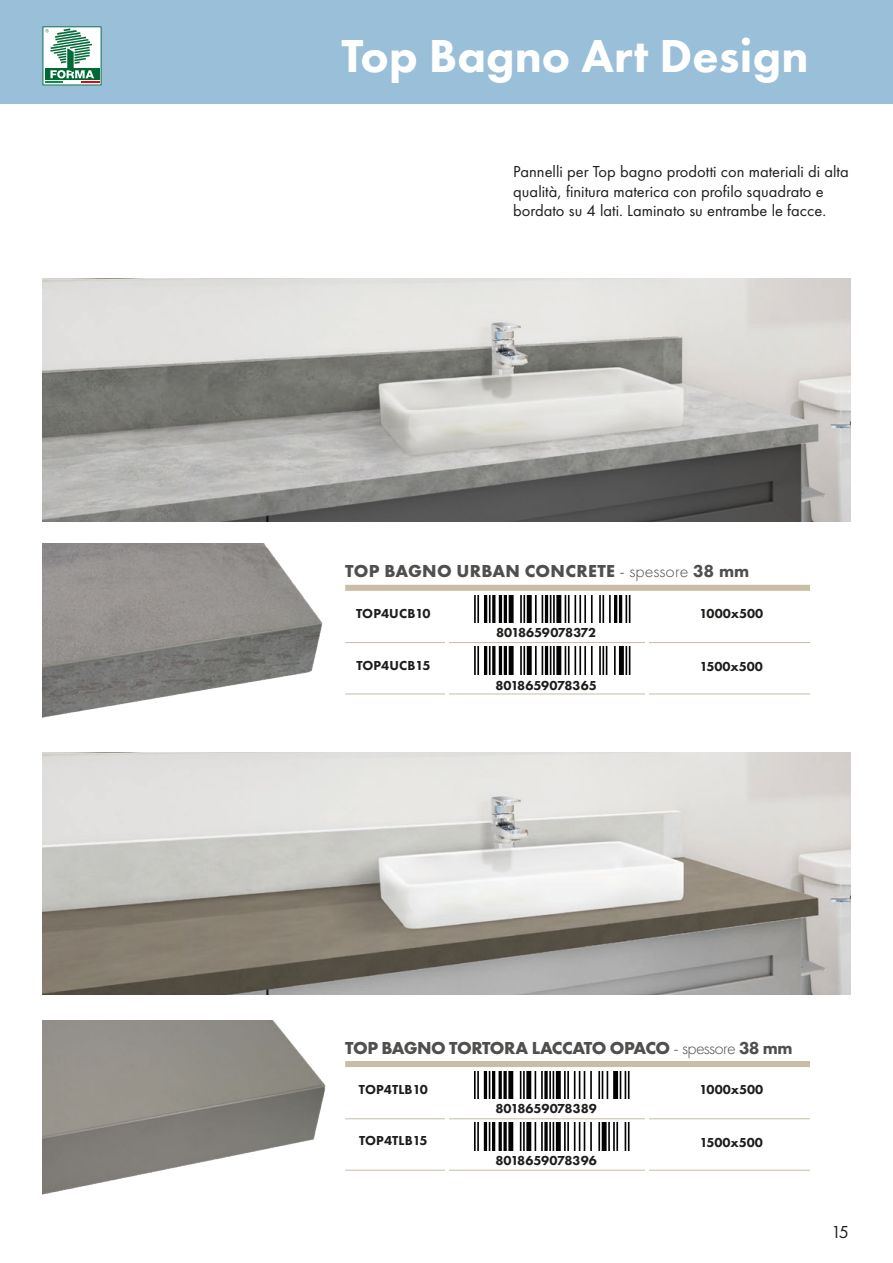
<style>
.page{position:relative;width:893px;height:1263px;background:#fff}
.page>*{position:absolute;margin:0;border:0;box-sizing:border-box;transform-origin:0 0}
.t1{font:800 48px "Futura PT";color:#fff}
.t2{font:700 18px "Futura PT";letter-spacing:-.015em;color:#4f4f4e}
.t3{font:700 18px "Futura PT";letter-spacing:.015em;color:#4f4f4e}
.t4{font:18px "Futura PT";color:#1d1d1b}
.t5{font:16.5px/19.5px "Futura PT";color:#1d1d1b}
.t6{font:800 13.5px "Futura PT";letter-spacing:-.005em;color:#1d1d1b}
.t7{font:800 13.5px "Futura PT";letter-spacing:-.035em;color:#1d1d1b}
.s1{font-weight:300}
.s2{font-weight:800}
</style>
<div class="page">
<div style="left:0;top:0;width:893px;height:104px;background:#99bfd9"></div>
<svg style="left:43px;top:26px;width:58px;height:59px;background:#9fc4b1"></svg>
<img style="left:43px;top:544px;width:280px;height:174px">
<img style="left:43px;top:1020px;width:283px;height:175px">
<hr style="left:345px;top:642px;width:465px;height:1px;background:#c9bda5">
<hr style="left:345px;top:694px;width:465px;height:1px;background:#c9bda5">
<hr style="left:646px;top:642px;width:3px;height:57px;background:#fff">
<hr style="left:446px;top:592px;width:3px;height:56px;background:#fff">
<hr style="left:446px;top:643px;width:3px;height:57px;background:#fff">
<img style="left:474px;top:646px;width:157px;height:28px">
<img style="left:474px;top:595px;width:157px;height:28px">
<div style="left:345px;top:585px;width:465px;height:6px;background:#c9bda5"></div>
<hr style="left:345px;top:1118px;width:465px;height:1px;background:#c9bda5">
<hr style="left:345px;top:1170px;width:465px;height:1px;background:#c9bda5">
<hr style="left:646px;top:1067px;width:3px;height:57px;background:#fff">
<hr style="left:646px;top:1119px;width:3px;height:57px;background:#fff">
<hr style="left:446px;top:1068px;width:3px;height:56px;background:#fff">
<hr style="left:446px;top:1119px;width:3px;height:57px;background:#fff">
<img style="left:474px;top:1123px;width:156px;height:27px">
<img style="left:474px;top:1071px;width:156px;height:28px">
<div style="left:345px;top:1061px;width:465px;height:6px;background:#c9bda5"></div>
<img style="left:43px;top:279px;width:807px;height:242px">
<img style="left:43px;top:752px;width:807px;height:243px">
<h1 class="t1" style="left:341px;top:26px;width:469px">Top Bagno Art Design</h1>
<p class="t5" style="left:513px;top:162px;width:337px">Pannelli per Top bagno prodotti con materiali di alta qualità, finitura materica con profilo squadrato e bordato su 4 lati. Laminato su entrambe le facce.</p>
<p class="t3" style="left:345px;top:559px;width:406px">TOP BAGNO URBAN CONCRETE <span class="s1">- spessore</span> <span class="s2">38 mm</span></p>
<p class="t6" style="left:356px;top:605px;width:76px">TOP4UCB10</p>
<p class="t6" style="left:700px;top:605px;width:65px">1000x500</p>
<p class="t6" style="left:356px;top:657px;width:76px">TOP4UCB15</p>
<p class="t7" style="left:496px;top:624px;width:101px">8018659078372</p>
<p class="t6" style="left:495px;top:677px;width:103px">8018659078365</p>
<p class="t6" style="left:700px;top:658px;width:65px">1500x500</p>
<p class="t2" style="left:345px;top:1037px;width:449px">TOP BAGNO TORTORA LACCATO OPACO <span class="s1">- spessore</span> <span class="s2">38 mm</span></p>
<p class="t6" style="left:359px;top:1081px;width:70px">TOP4TLB10</p>
<p class="t6" style="left:700px;top:1081px;width:65px">1000x500</p>
<p class="t6" style="left:359px;top:1132px;width:70px">TOP4TLB15</p>
<p class="t6" style="left:495px;top:1100px;width:103px">8018659078389</p>
<p class="t6" style="left:495px;top:1152px;width:103px">8018659078396</p>
<p class="t6" style="left:700px;top:1134px;width:65px">1500x500</p>
<p class="t4" style="left:831px;top:1221px;width:19px">15</p>
</div>
